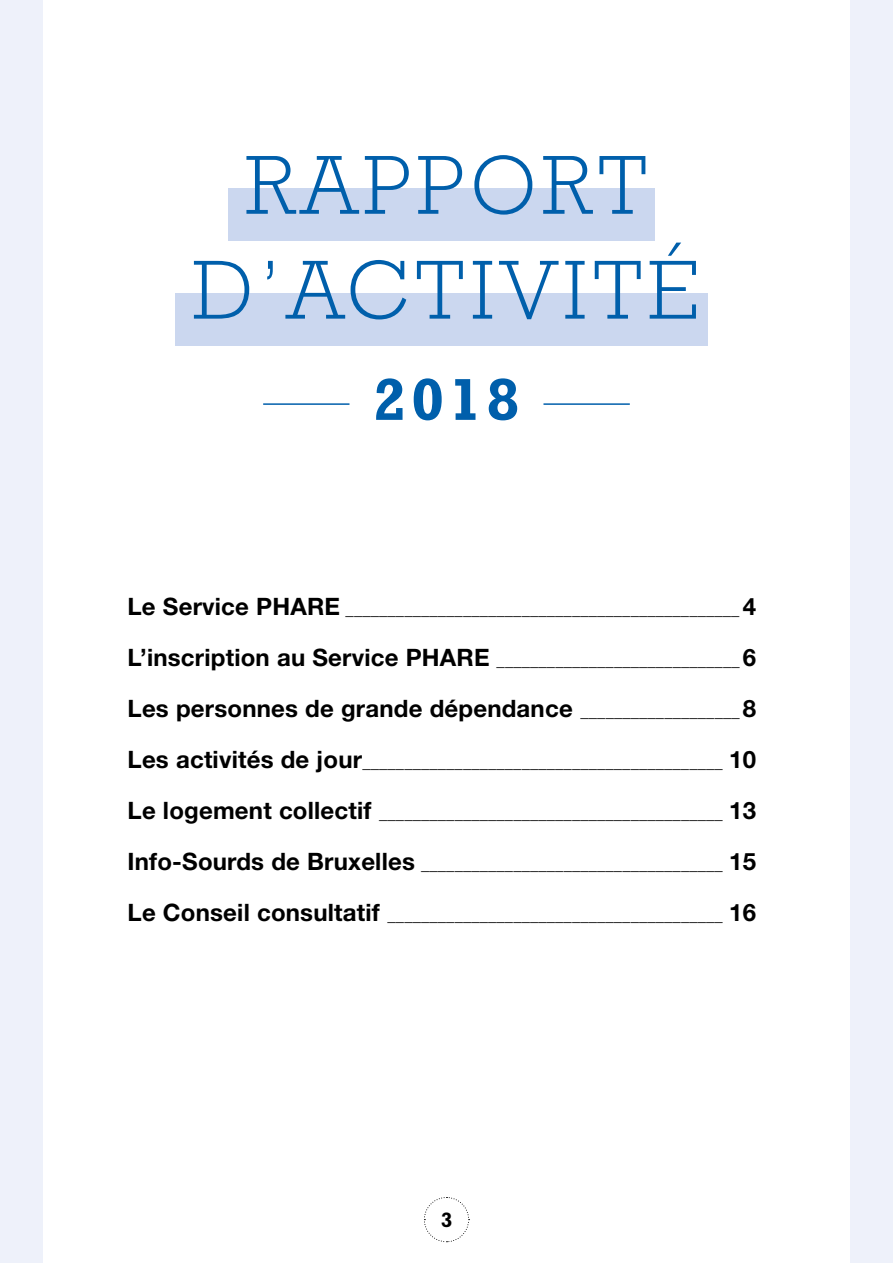
<style>
.page{position:relative;width:893px;height:1263px;background:#fff}
.page>*{position:absolute;margin:0;border:0;box-sizing:border-box;transform-origin:0 0}
.t1{font:300 85.05px/104.9px "Rockwell Std";letter-spacing:.075em;color:#005fab;text-align:center}
.t2{font:700 60px "Rockwell Std";color:#005fab}
.t3{font:700 24px "Helvetica Neue LT Std";letter-spacing:.01em;color:#000}
.t4{font:700 21px "Rockwell Std";color:#000}
.t5{font:700 16.5px "Helvetica Neue LT Std";color:#000}
.s1{font-size:24px}
.s2{font-size:16.5px}
</style>
<div class="page">
<div style="left:228px;top:188px;width:426px;height:53px;background:#cbd7ef"></div>
<div style="left:175px;top:293px;width:532px;height:53px;background:#cbd7ef"></div>
<hr style="left:263px;top:403px;width:86px;height:2px;background:#005fab">
<hr style="left:543px;top:403px;width:87px;height:2px;background:#005fab">
<div style="left:850px;top:0;width:43px;height:1263px;background:#eef1fa"></div>
<svg style="left:424px;top:1197px;width:46px;height:45px"></svg>
<div style="left:0;top:0;width:43px;height:1263px;background:#eef1fa"></div>
<h1 class="t1" style="left:193px;top:132px;width:508px">RAPPORT<br>D’ACTIVITÉ</h1>
<h2 class="t2" style="left:373px;top:364px;width:147px">2018</h2>
<p class="t5" style="left:128px;top:599px;width:630px"><span class="s1">Le Service PHARE</span> _______________________________________________ <span class="s1">4</span></p>
<p class="t5" style="left:128px;top:650px;width:630px"><span class="s1">L’inscription au Service PHARE</span> _____________________________ <span class="s1">6</span></p>
<h3 class="t3" style="left:128px;top:694px;width:630px">Les personnes de grande dépendance <span class="s2">___________________</span> 8</h3>
<p class="t5" style="left:128px;top:752px;width:630px"><span class="s1">Les activités de jour</span>___________________________________________ <span class="s1">10</span></p>
<p class="t5" style="left:128px;top:803px;width:630px"><span class="s1">Le logement collectif</span> _________________________________________ <span class="s1">13</span></p>
<p class="t5" style="left:128px;top:854px;width:630px"><span class="s1">Info-Sourds de Bruxelles</span> ____________________________________ <span class="s1">15</span></p>
<p class="t5" style="left:128px;top:905px;width:630px"><span class="s1">Le Conseil consultatif</span> ________________________________________ <span class="s1">16</span></p>
<p class="t4" style="left:441px;top:1208px;width:13px">3</p>
</div>
